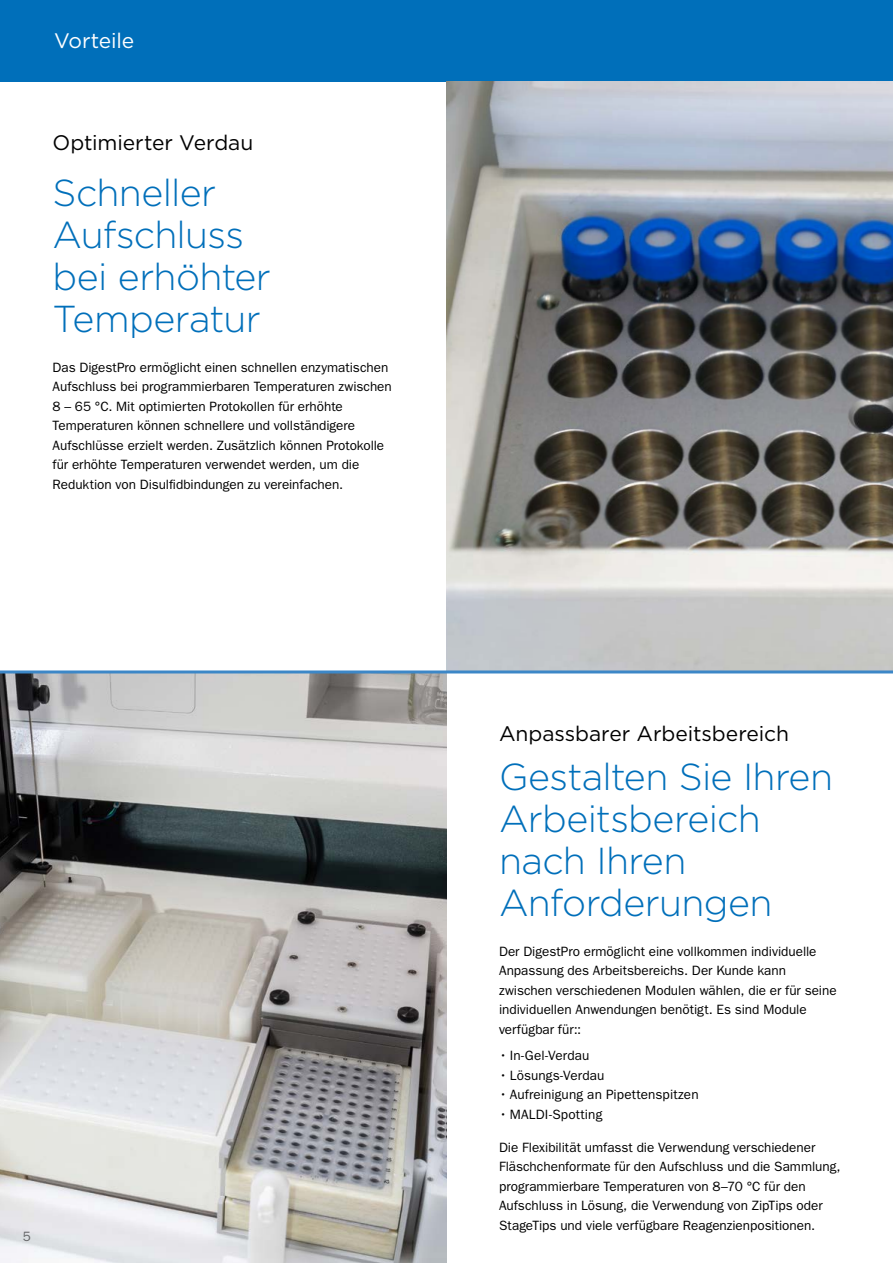
<style>
.page{position:relative;width:893px;height:1263px;background:#fff}
.page>*{position:absolute;margin:0;border:0;box-sizing:border-box;transform-origin:0 0}
.Page_Subject_Headlin{font:300 37.5px/42px "Gotham HTF";letter-spacing:-.02em;color:#006fba}
.Subject_Headline_Bro{font:21px "Gotham HTF";letter-spacing:-.005em;color:#000}
.Page_Header__blue_ba{font:21px "Gotham HTF";letter-spacing:-.005em;color:#fff}
.Paragraph_Copy{font:13.5px/19.5px "ITC Franklin Gothic Std";color:#000}
.Page_Number{font:13.5px "ITC Franklin Gothic Std";color:#636466}
</style>
<div class="page">
<img style="left:0;top:673px;width:446px;height:590px">
<div style="left:0;top:0;width:893px;height:81px;background:#006fba"></div>
<img style="left:446px;top:81px;width:447px;height:589px">
<hr style="left:0;top:670px;width:893px;height:3px;background:#3c87c7">
<p class="Page_Header__blue_ba" style="left:54px;top:29px;width:82px">Vorteile</p>
<p class="Subject_Headline_Bro" style="left:53px;top:131px;width:202px">Optimierter Verdau</p>
<p class="Page_Subject_Headlin" style="left:53px;top:171px;width:220px">Schneller<br>Aufschluss bei erhöhter<br>Temperatur</p>
<p class="Paragraph_Copy" style="left:53px;top:357px;width:341px">Das DigestPro ermöglicht einen schnellen enzymatischen Aufschluss bei programmierbaren Temperaturen zwischen 8 – 65 °C. Mit optimierten Protokollen für erhöhte Temperaturen können schnellere und vollständigere Aufschlüsse erzielt werden. Zusätzlich können Protokolle für erhöhte Temperaturen verwendet werden, um die Reduktion von Disulfidbindungen zu vereinfachen.</p>
<p class="Page_Number" style="left:23px;top:1228px;width:10px">5</p>
<p class="Subject_Headline_Bro" style="left:499px;top:722px;width:291px">Anpassbarer Arbeitsbereich</p>
<p class="Page_Subject_Headlin" style="left:499px;top:755px;width:335px">Gestalten Sie Ihren<br>Arbeitsbereich nach Ihren<br>Anforderungen</p>
<p class="Paragraph_Copy" style="left:499px;top:942px;width:339px">Der DigestPro ermöglicht eine vollkommen individuelle Anpassung des Arbeitsbereichs. Der Kunde kann zwischen verschiedenen Modulen wählen, die er für seine individuellen Anwendungen benötigt. Es sind Module verfügbar für::</p>
<p class="Paragraph_Copy" style="left:499px;top:1046px;width:92px">• In-Gel-Verdau</p>
<p class="Paragraph_Copy" style="left:499px;top:1065px;width:107px">• Lösungs-Verdau</p>
<p class="Paragraph_Copy" style="left:499px;top:1085px;width:201px">• Aufreinigung an Pipettenspitzen</p>
<p class="Paragraph_Copy" style="left:499px;top:1104px;width:105px">• MALDI-Spotting</p>
<p class="Paragraph_Copy" style="left:499px;top:1137px;width:343px">Die Flexibilität umfasst die Verwendung verschiedener Fläschchenformate für den Aufschluss und die Sammlung, programmierbare Temperaturen von 8–70 °C für den Aufschluss in Lösung, die Verwendung von ZipTips oder StageTips und viele verfügbare Reagenzienpositionen.</p>
</div>
